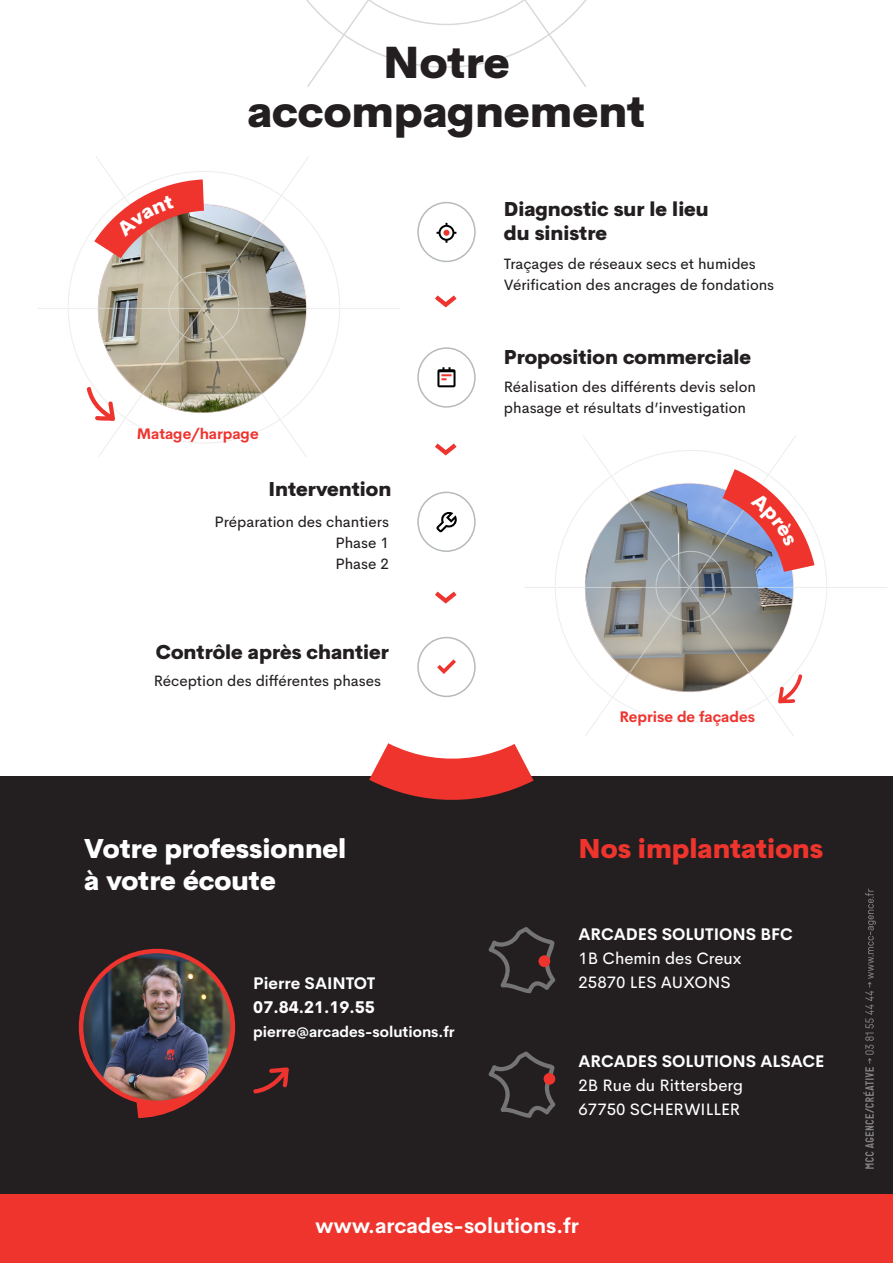
<style>
.page{position:relative;width:893px;height:1263px;background:#fff}
.page>*{position:absolute;margin:0;border:0;box-sizing:border-box;transform-origin:0 0}
.t1{font:800 43.5px/49.5px "Cerebri Sans";color:#231f20;text-align:center}
.t2{font:800 26.4px "Cerebri Sans";color:#fff}
.t3{font:800 26.4px "Cerebri Sans";color:#ee342d}
.t4{font:700 21px "Cerebri Sans";color:#fff}
.t5{font:800 19.5px/23.4px "Cerebri Sans";color:#231f20}
.t6{font:16.5px/24px "Cerebri Sans";color:#fff}
.t7{font:700 16.5px "Cerebri Sans";color:#fff}
.t8{font:800 16.5px "Cerebri Sans";color:#fff}
.t9{font:15px/21px "Cerebri Sans";color:#231f20}
.t10{font:700 15px "Cerebri Sans";color:#ee342f}
.t11{font:700 15px "Cerebri Sans";color:#fff}
</style>
<div class="page">
<svg style="left:585px;top:435px;width:211px;height:301px"></svg>
<svg style="left:98px;top:156px;width:211px;height:301px"></svg>
<div style="left:0;top:776px;width:893px;height:487px;background:#231f20"></div>
<div style="left:0;top:1195px;width:893px;height:68px;background:#ee342d"></div>
<svg style="left:133px;top:1084px;width:75px;height:35px"></svg>
<svg style="left:488px;top:927px;width:67px;height:66px"></svg>
<svg style="left:488px;top:1051px;width:67px;height:67px"></svg>
<div style="left:538px;top:955px;width:12px;height:12px;background:#ee342d;border-radius:50%"></div>
<div style="left:544px;top:1073px;width:11px;height:12px;background:#ee342d;border-radius:50%"></div>
<img style="left:81px;top:951px;width:152px;height:152px;border-radius:76px">
<div style="left:79px;top:949px;width:156px;height:156px;border:4px solid #ee342f;border-radius:50%"></div>
<svg style="left:253px;top:1067px;width:36px;height:27px"></svg>
<div style="left:417px;top:347px;width:59px;height:61px;border:2px solid #b7baba;border-radius:50%"></div>
<svg style="left:437px;top:367px;width:18px;height:20px"></svg>
<div style="left:417px;top:492px;width:59px;height:60px;border:2px solid #b7baba;border-radius:50%"></div>
<svg style="left:436px;top:512px;width:21px;height:20px"></svg>
<div style="left:417px;top:637px;width:59px;height:60px;border:2px solid #b7baba;border-radius:50%"></div>
<svg style="left:437px;top:659px;width:19px;height:15px"></svg>
<div style="left:417px;top:202px;width:59px;height:60px;border:2px solid #b7baba;border-radius:50%"></div>
<svg style="left:436px;top:223px;width:20px;height:20px"></svg>
<svg style="left:435px;top:295px;width:22px;height:13px"></svg>
<svg style="left:435px;top:443px;width:22px;height:13px"></svg>
<svg style="left:435px;top:591px;width:22px;height:13px"></svg>
<svg style="left:369px;top:743px;width:165px;height:57px"></svg>
<svg style="left:306px;top:0;width:281px;height:87px"></svg>
<svg style="left:863px;top:889px;width:13px;height:280px"></svg>
<svg style="left:525px;top:469px;width:362px;height:234px"></svg>
<svg style="left:38px;top:179px;width:362px;height:242px"></svg>
<h1 class="t1" style="left:248px;top:33px;width:399px">Notre accompagnement</h1>
<h3 class="t5" style="left:504px;top:196px;width:206px">Diagnostic sur le lieu du sinistre</h3>
<p class="t9" style="left:504px;top:252px;width:272px">Traçages de réseaux secs et humides<br>Vérification des ancrages de fondations</p>
<h3 class="t5" style="left:504px;top:343px;width:249px">Proposition commerciale</h3>
<p class="t10" style="left:137px;top:421px;width:123px">Matage/harpage</p>
<h3 class="t5" style="left:268px;top:475px;width:124px">Intervention</h3>
<p class="t9" style="left:335px;top:510px;width:55px;text-align:justify;text-indent:-121px">Préparation des chantiers Phase 1<br>Phase 2</p>
<h3 class="t5" style="left:156px;top:638px;width:234px">Contrôle après chantier</h3>
<p class="t9" style="left:154px;top:669px;width:229px">Réception des différentes phases</p>
<p class="t9" style="left:504px;top:375px;width:254px">Réalisation des différents devis selon phasage et résultats d’investigation</p>
<p class="t10" style="left:619px;top:705px;width:137px">Reprise de façades</p>
<h2 class="t2" style="left:84px;top:826px;width:264px">Votre professionnel</h2>
<h2 class="t3" style="left:579px;top:826px;width:246px">Nos implantations</h2>
<h2 class="t2" style="left:84px;top:858px;width:193px">à votre écoute</h2>
<p class="t7" style="left:253px;top:970px;width:124px">Pierre SAINTOT</p>
<p class="t8" style="left:253px;top:993px;width:123px">07.84.21.19.55</p>
<p class="t11" style="left:253px;top:1020px;width:203px">pierre@arcades-solutions.fr</p>
<p class="t7" style="left:579px;top:920px;width:216px">ARCADES SOLUTIONS BFC</p>
<p class="t6" style="left:579px;top:944px;width:164px">1B Chemin des Creux<br>25870 LES AUXONS</p>
<p class="t7" style="left:579px;top:1048px;width:247px">ARCADES SOLUTIONS ALSACE</p>
<p class="t6" style="left:579px;top:1072px;width:166px">2B Rue du Rittersberg<br>67750 SCHERWILLER</p>
<h3 class="t4" style="left:315px;top:1209px;width:265px">www.arcades-solutions.fr</h3>
</div>
